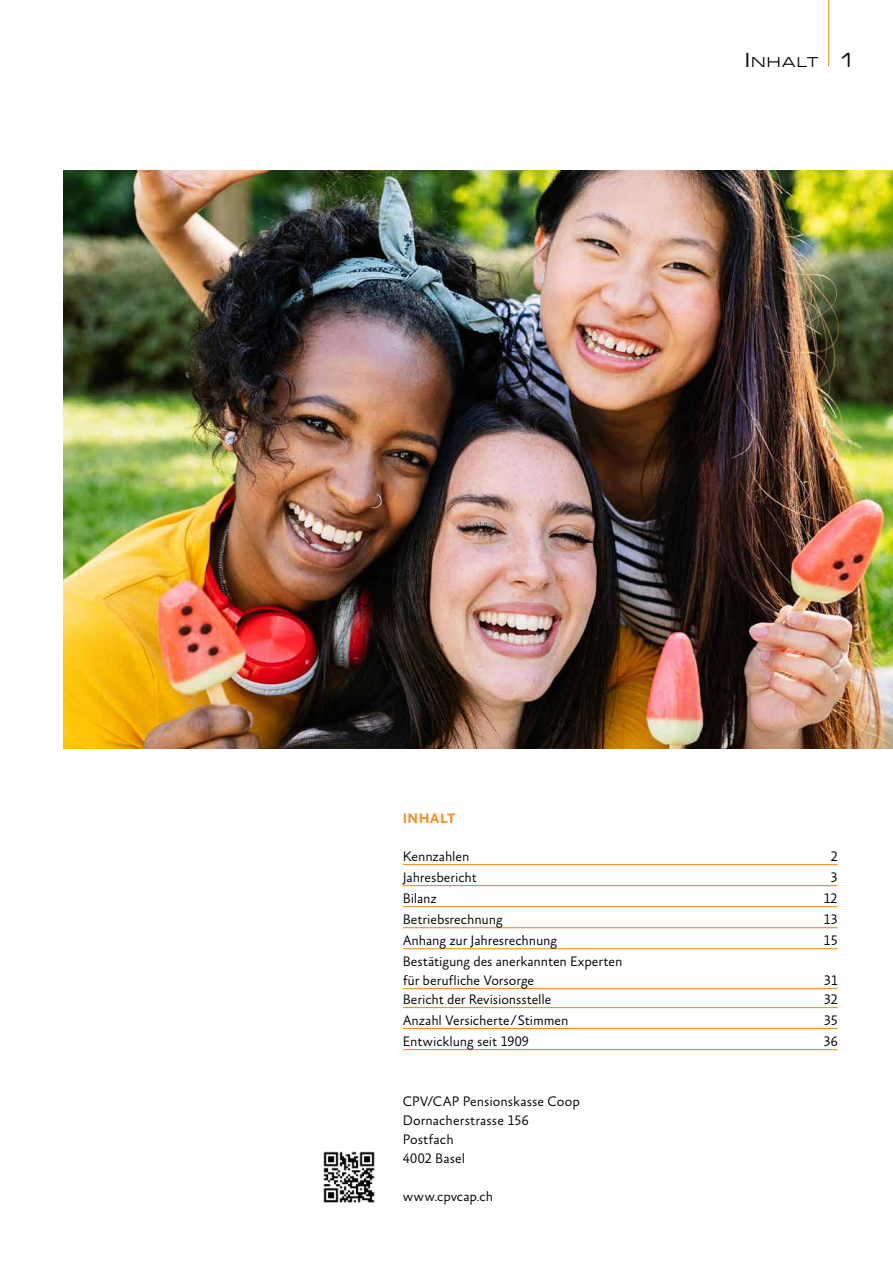
<style>
.page{position:relative;width:893px;height:1263px;background:#fff}
.page>*{position:absolute;margin:0;border:0;box-sizing:border-box;transform-origin:0 0}
.t1{font:300 13.95px/18.9px "Absara Sans TF";letter-spacing:-.005em;color:#000}
.t2{font:700 13.95px "Absara Sans TF";letter-spacing:.025em;color:#f3912b}
.t3{font:expanded 13.65px "Square 721 BT";letter-spacing:.095em;color:#000}
.s1{font-size:19.5px}
</style>
<div class="page">
<hr style="left:828px;top:0;width:1px;height:66px;background:#f3912b">
<hr style="left:403px;top:864px;width:435px;height:1px;background:#f3912b">
<hr style="left:403px;top:885px;width:435px;height:1px;background:#f3912b">
<hr style="left:403px;top:906px;width:435px;height:1px;background:#f3912b">
<hr style="left:403px;top:927px;width:435px;height:1px;background:#f3912b">
<hr style="left:403px;top:948px;width:435px;height:1px;background:#f3912b">
<hr style="left:403px;top:988px;width:435px;height:1px;background:#f3912b">
<hr style="left:403px;top:1007px;width:435px;height:1px;background:#f3912b">
<hr style="left:403px;top:1028px;width:435px;height:1px;background:#f3912b">
<hr style="left:403px;top:1049px;width:435px;height:1px;background:#f3912b">
<img style="left:323px;top:1151px;width:52px;height:52px">
<img style="left:64px;top:170px;width:829px;height:578px">
<p class="t3" style="left:745px;top:53px;width:113px"><span class="s1">I</span> nhalt <span class="s1">1</span></p>
<p class="t2" style="left:403px;top:811px;width:54px">INHALT</p>
<p class="t1" style="left:403px;top:848px;width:68px">Kennzahlen</p>
<p class="t1" style="left:831px;top:848px;width:9px">2</p>
<p class="t1" style="left:403px;top:869px;width:76px">Jahresbericht</p>
<p class="t1" style="left:831px;top:869px;width:9px">3</p>
<p class="t1" style="left:403px;top:890px;width:36px">Bilanz</p>
<p class="t1" style="left:823px;top:890px;width:16px">12</p>
<p class="t1" style="left:403px;top:911px;width:102px">Betriebsrechnung</p>
<p class="t1" style="left:823px;top:911px;width:16px">13</p>
<p class="t1" style="left:403px;top:932px;width:156px">Anhang zur Jahresrechnung</p>
<p class="t1" style="left:824px;top:932px;width:16px">15</p>
<p class="t1" style="left:403px;top:953px;width:221px">Bestätigung des anerkannten Experten für berufliche Vorsorge</p>
<p class="t1" style="left:824px;top:972px;width:15px">31</p>
<p class="t1" style="left:403px;top:990px;width:150px">Bericht der Revisionsstelle</p>
<p class="t1" style="left:824px;top:990px;width:15px">32</p>
<p class="t1" style="left:403px;top:1011px;width:167px">Anzahl Versicherte/Stimmen</p>
<p class="t1" style="left:824px;top:1011px;width:15px">35</p>
<p class="t1" style="left:403px;top:1032px;width:128px">Entwicklung seit 1909</p>
<p class="t1" style="left:824px;top:1032px;width:16px">36</p>
<p class="t1" style="left:403px;top:1093px;width:179px">CPV/CAP Pensionskasse Coop<br>Dornacherstrasse 156<br>Postfach<br>4002 Basel</p>
<p class="t1" style="left:403px;top:1187px;width:92px">www.cpvcap.ch</p>
</div>
